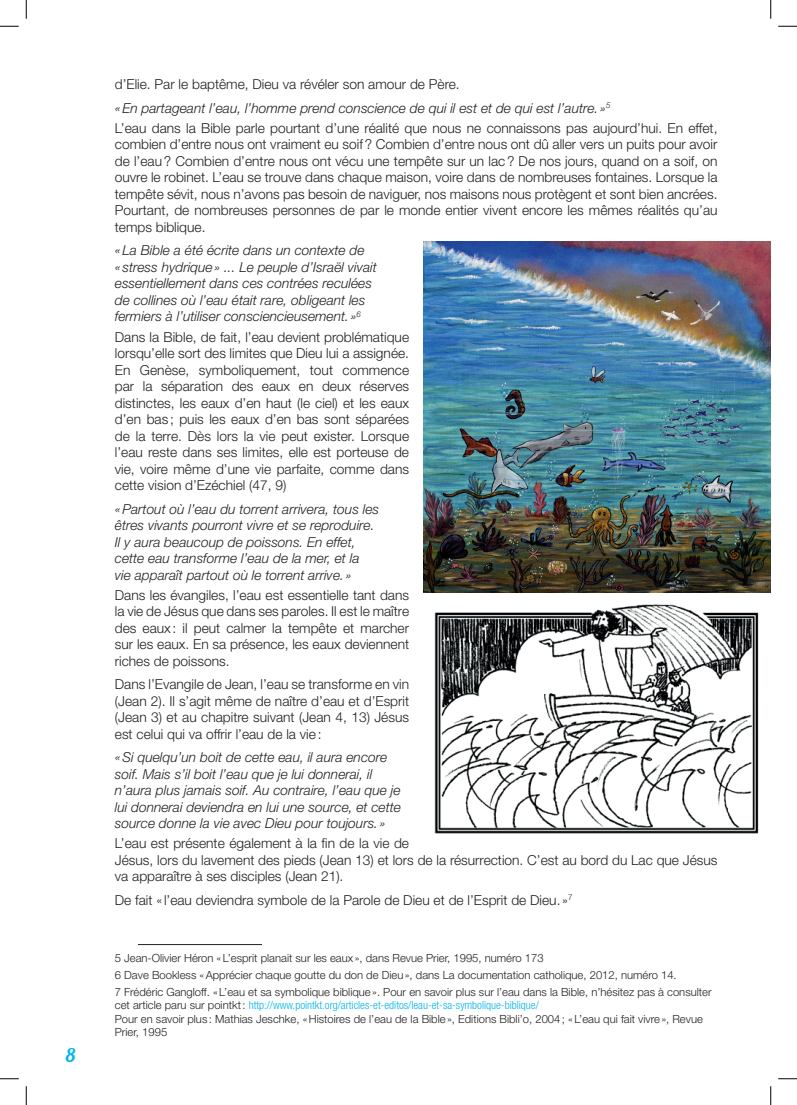
<style>
.page{position:relative;width:797px;height:1105px;background:#fff}
.page>*{position:absolute;margin:0;border:0;box-sizing:border-box;transform-origin:0 0}
.t1{font:italic 700 18.75px "Lobster Two";color:#02b5eb}
.t2{font:300 13.75px/16.5px "Helvetica Neue LT Std";color:#231f20;text-align:justify}
.t3{font:italic 300 13.75px/16.5px "Helvetica Neue LT Std";color:#231f20}
.t4{font:300 11.25px/17px "Helvetica Neue LT Std";color:#231f20}
.s1{font-style:normal}
.s2{font-stretch:condensed;color:#02b5eb}
</style>
<div class="page">
<hr style="left:138px;top:944px;width:124px;height:1px;background:#231f20">
<img style="left:423px;top:241px;width:347px;height:351px">
<img style="left:434px;top:604px;width:325px;height:230px">
<svg style="left:0;top:25px;width:19px;height:2px"></svg>
<svg style="left:778px;top:25px;width:19px;height:2px"></svg>
<svg style="left:0;top:1078px;width:19px;height:1px"></svg>
<svg style="left:778px;top:1078px;width:19px;height:1px"></svg>
<svg style="left:25px;top:0;width:2px;height:19px"></svg>
<svg style="left:25px;top:1086px;width:2px;height:19px"></svg>
<svg style="left:770px;top:0;width:1px;height:19px"></svg>
<svg style="left:770px;top:1086px;width:1px;height:19px"></svg>
<h1 class="t1" style="left:65px;top:1043px;width:12px">8</h1>
<p class="t3" style="left:115px;top:72px;width:497px;line-height:23.6px"><span class="s1">d’Elie. Par le baptême, Dieu va révéler son amour de Père.<br></span>«En partageant l’eau, l’homme prend conscience de qui il est et de qui est l’autre. »<sup>5</sup></p>
<p class="t2" style="left:115px;top:119px;width:604px">L’eau dans la Bible parle pourtant d’une réalité que nous ne connaissons pas aujourd’hui. En effet, combien d’entre nous ont vraiment eu soif? Combien d’entre nous ont dû aller vers un puits pour avoir de l’eau? Combien d’entre nous ont vécu une tempête sur un lac? De nos jours, quand on a soif, on ouvre le robinet. L’eau se trouve dans chaque maison, voire dans de nombreuses fontaines. Lorsque la tempête sévit, nous n’avons pas besoin de naviguer, nos maisons nous protègent et sont bien ancrées.<br>Pourtant, de nombreuses personnes de par le monde entier vivent encore les mêmes réalités qu’au temps biblique.</p>
<p class="t3" style="left:115px;top:242px;width:263px">«La Bible a été écrite dans un contexte de<br>« stress hydrique» ... Le peuple d’Israël vivait essentiellement dans ces contrées reculées de collines où l’eau était rare, obligeant les fermiers à l’utiliser consciencieusement. »<sup>6</sup></p>
<p class="t2" style="left:115px;top:328px;width:296px">Dans la Bible, de fait, l’eau devient problématique lorsqu’elle sort des limites que Dieu lui a assignée.<br>En Genèse, symboliquement, tout commence par la séparation des eaux en deux réserves distinctes, les eaux d’en haut (le ciel) et les eaux d’en bas ; puis les eaux d’en bas sont séparées de la terre. Dès lors la vie peut exister. Lorsque l’eau reste dans ses limites, elle est porteuse de vie, voire même d’une vie parfaite, comme dans cette vision d’Ezéchiel (47, 9)</p>
<p class="t3" style="left:115px;top:500px;width:266px">«Partout où l’eau du torrent arrivera, tous les êtres vivants pourront vivre et se reproduire.<br>Il y aura beaucoup de poissons. En effet, cette eau transforme l’eau de la mer, et la<br>vie apparaît partout où le torrent arrive. »</p>
<p class="t2" style="left:115px;top:586px;width:296px">Dans les évangiles, l’eau est essentielle tant dans la vie de Jésus que dans ses paroles. Il est le maître des eaux : il peut calmer la tempête et marcher sur les eaux. En sa présence, les eaux deviennent riches de poissons.</p>
<p class="t2" style="left:115px;top:676px;width:296px">Dans l’Evangile de Jean, l’eau se transforme en vin (Jean 2). Il s’agit même de naître d’eau et d’Esprit (Jean 3) et au chapitre suivant (Jean 4, 13) Jésus est celui qui va offrir l’eau de la vie:</p>
<p class="t3" style="left:115px;top:749px;width:288px">«Si quelqu’un boit de cette eau, il aura encore soif. Mais s’il boit l’eau que je lui donnerai, il n’aura plus jamais soif. Au contraire, l’eau que je lui donnerai deviendra en lui une source, et cette source donne la vie avec Dieu pour toujours. »</p>
<p class="t2" style="left:115px;top:835px;width:604px;text-align:left">L’eau est présente également à la fin de la vie de<br>Jésus, lors du lavement des pieds (Jean 13) et lors de la résurrection. C’est au bord du Lac que Jésus va apparaître à ses disciples (Jean 21).</p>
<p class="t2" style="left:115px;top:891px;width:459px">De fait « l’eau deviendra symbole de la Parole de Dieu et de l’Esprit de Dieu. »<sup>7</sup></p>
<p class="t4" style="left:115px;top:949px;width:598px">5 Jean-Olivier Héron «L’esprit planait sur les eaux », dans Revue Prier, 1995, numéro 173<br>6 Dave Bookless «Apprécier chaque goutte du don de Dieu», dans La documentation catholique, 2012, numéro 14.<br>7 Frédéric Gangloff. «L’eau et sa symbolique biblique». Pour en savoir plus sur l’eau dans la Bible, n’hésitez pas à consulter</p>
<p class="t4" style="left:115px;top:998px;width:589px;line-height:13.5px">cet article paru sur pointkt: <span class="s2">http://www.pointkt.org/articles-et-editos/leau-et-sa-symbolique-biblique/<br></span>Pour en savoir plus : Mathias Jeschke, «Histoires de l’eau de la Bible», Editions Bibli’o, 2004; «L’eau qui fait vivre», Revue<br>Prier, 1995</p>
</div>
